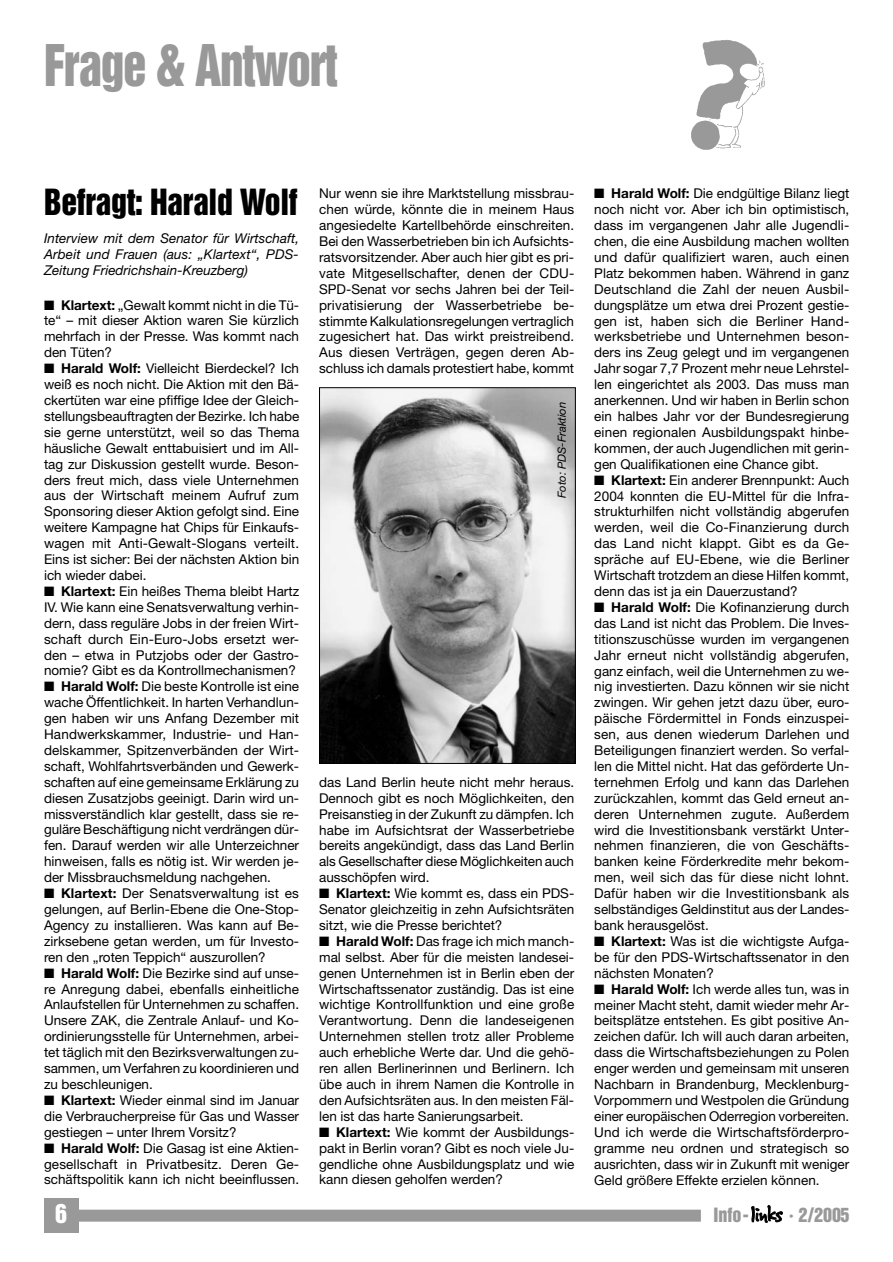
<style>
.page{position:relative;width:893px;height:1262px;background:#fff}
.page>*{position:absolute;margin:0;border:0;box-sizing:border-box;transform-origin:0 0}
.t1{font:52.5px "Helvetica Inserat";letter-spacing:-.025em;color:#999;scale:.9 1}
.t2{font:33px "Helvetica Inserat";letter-spacing:-.01em;color:#000;scale:.96 1}
.t3{font:24px "Helvetica Inserat";color:#fff}
.t4{font:18px "Helvetica Inserat";color:#999}
.t5{font:13.5px/15.9px "Helvetica Neue";color:#000;text-align:justify}
.t6{font:italic 13.5px/15.9px "Helvetica Neue";color:#000;text-align:justify}
.t7{font:italic 11.25px "Helvetica Neue";color:#000}
.s1{font-weight:700}
</style>
<div class="page">
<svg style="left:751px;top:1205px;width:32px;height:18px"></svg>
<div style="left:73px;top:1209px;width:627px;height:12px;background:#999"></div>
<div style="left:44px;top:1198px;width:34px;height:34px;background:#999"></div>
<img style="left:321px;top:389px;width:252px;height:373px">
<div style="left:319px;top:387px;width:256px;height:377px;border:1px solid #000"></div>
<img style="left:691px;top:39px;width:74px;height:111px">
<h1 class="t1" style="left:44px;top:44px;width:328px">Frage &amp; Antwort</h1>
<h2 class="t2" style="left:44px;top:189px;width:266px">Befragt: Harald Wolf</h2>
<p class="t6" style="left:44px;top:231px;width:256px">Interview mit dem Senator für Wirtschaft, Arbeit und Frauen (aus: „Klartext“, PDS-Zeitung Friedrichshain-Kreuzberg)</p>
<p class="t5" style="left:44px;top:298px;width:256px">■ <span class="s1">Klartext:</span> „Gewalt kommt nicht in die Tü&shy;te“ – mit dieser Aktion waren Sie kürzlich mehrfach in der Presse. Was kommt nach den Tüten?</p>
<p class="t5" style="left:44px;top:362px;width:257px">■ <span class="s1">Harald Wolf:</span> Vielleicht Bierdeckel? Ich weiß es noch nicht. Die Aktion mit den Bä&shy;ckertüten war eine pfiffige Idee der Gleich&shy;stellungsbeauftragten der Bezirke. Ich habe sie gerne unterstützt, weil so das Thema häusliche Gewalt enttabuisiert und im All&shy;tag zur Diskussion gestellt wurde. Beson&shy;ders freut mich, dass viele Unternehmen aus der Wirtschaft meinem Aufruf zum Sponsoring dieser Aktion gefolgt sind. Eine weitere Kampagne hat Chips für Einkaufs&shy;wagen mit Anti-Gewalt-Slogans verteilt.<br>Eins ist sicher: Bei der nächsten Aktion bin ich wieder dabei.</p>
<p class="t5" style="left:44px;top:584px;width:256px">■ <span class="s1">Klartext:</span> Ein heißes Thema bleibt Hartz IV. Wie kann eine Senatsverwaltung verhin&shy;dern, dass reguläre Jobs in der freien Wirt&shy;schaft durch Ein-Euro-Jobs ersetzt wer&shy;den – etwa in Putzjobs oder der Gastro&shy;nomie? Gibt es da Kontrollmechanismen?</p>
<p class="t5" style="left:44px;top:680px;width:256px">■ <span class="s1">Harald Wolf:</span> Die beste Kontrolle ist eine wache Öffentlichkeit. In harten Verhandlun&shy;gen haben wir uns Anfang Dezember mit Handwerkskammer, Industrie- und Han&shy;delskammer, Spitzenverbänden der Wirt&shy;schaft, Wohlfahrtsverbänden und Gewerk&shy;schaften auf eine gemeinsame Erklärung zu diesen Zusatzjobs geeinigt. Darin wird un&shy;missverständlich klar gestellt, dass sie re&shy;guläre Beschäftigung nicht verdrängen dür&shy;fen. Darauf werden wir alle Unterzeichner hinweisen, falls es nötig ist. Wir werden je&shy;der Missbrauchsmeldung nachgehen.</p>
<p class="t5" style="left:44px;top:886px;width:256px">■ <span class="s1">Klartext:</span> Der Senatsverwaltung ist es gelungen, auf Berlin-Ebene die One-Stop-Agency zu installieren. Was kann auf Be&shy;zirksebene getan werden, um für Investo&shy;ren den „roten Teppich“ auszurollen?</p>
<p class="t5" style="left:44px;top:966px;width:256px">■ <span class="s1">Harald Wolf:</span> Die Bezirke sind auf unse&shy;re Anregung dabei, ebenfalls einheitliche Anlaufstellen für Unternehmen zu schaffen.<br>Unsere ZAK, die Zentrale Anlauf- und Ko&shy;ordinierungsstelle für Unternehmen, arbei&shy;tet täglich mit den Bezirksverwaltungen zu&shy;sammen, um Verfahren zu koordinieren und zu beschleunigen.</p>
<p class="t5" style="left:44px;top:1093px;width:256px">■ <span class="s1">Klartext:</span> Wieder einmal sind im Januar die Verbraucherpreise für Gas und Wasser gestiegen – unter Ihrem Vorsitz?</p>
<p class="t5" style="left:44px;top:1141px;width:256px">■ <span class="s1">Harald Wolf:</span> Die Gasag ist eine Aktien&shy;gesellschaft in Privatbesitz. Deren Ge&shy;schäftspolitik kann ich nicht beeinflussen.</p>
<p class="t5" style="left:319px;top:187px;width:256px">Nur wenn sie ihre Marktstellung missbrau&shy;chen würde, könnte die in meinem Haus angesiedelte Kartellbehörde einschreiten.<br>Bei den Wasserbetrieben bin ich Aufsichts&shy;ratsvorsitzender. Aber auch hier gibt es pri&shy;vate Mitgesellschafter, denen der CDU-SPD-Senat vor sechs Jahren bei der Teil&shy;privatisierung der Wasserbetriebe be&shy;stimmte Kalkulationsregelungen vertraglich zugesichert hat. Das wirkt preistreibend.<br>Aus diesen Verträgen, gegen deren Ab&shy;schluss ich damals protestiert habe, kommt</p>
<p class="t5" style="left:594px;top:187px;width:256px">■ <span class="s1">Harald Wolf:</span> Die endgültige Bilanz liegt noch nicht vor. Aber ich bin optimistisch, dass im vergangenen Jahr alle Jugendli&shy;chen, die eine Ausbildung machen wollten und dafür qualifiziert waren, auch einen Platz bekommen haben. Während in ganz Deutschland die Zahl der neuen Ausbil&shy;dungsplätze um etwa drei Prozent gestie&shy;gen ist, haben sich die Berliner Hand&shy;werksbetriebe und Unternehmen beson&shy;ders ins Zeug gelegt und im vergangenen Jahr sogar 7,7 Prozent mehr neue Lehrstel&shy;len eingerichtet als 2003. Das muss man anerkennen. Und wir haben in Berlin schon ein halbes Jahr vor der Bundesregierung einen regionalen Ausbildungspakt hinbe&shy;kommen, der auch Jugendlichen mit gerin&shy;gen Qualifikationen eine Chance gibt.</p>
<p class="t5" style="left:594px;top:473px;width:256px">■ <span class="s1">Klartext:</span> Ein anderer Brennpunkt: Auch 2004 konnten die EU-Mittel für die Infra&shy;strukturhilfen nicht vollständig abgerufen werden, weil die Co-Finanzierung durch das Land nicht klappt. Gibt es da Ge&shy;spräche auf EU-Ebene, wie die Berliner Wirtschaft trotzdem an diese Hilfen kommt, denn das ist ja ein Dauerzustand?</p>
<p class="t5" style="left:594px;top:600px;width:256px">■ <span class="s1">Harald Wolf:</span> Die Kofinanzierung durch das Land ist nicht das Problem. Die Inves&shy;titionszuschüsse wurden im vergangenen Jahr erneut nicht vollständig abgerufen, ganz einfach, weil die Unternehmen zu we&shy;nig investierten. Dazu können wir sie nicht zwingen. Wir gehen jetzt dazu über, euro&shy;päische Fördermittel in Fonds einzuspei&shy;sen, aus denen wiederum Darlehen und Beteiligungen finanziert werden. So verfal&shy;len die Mittel nicht. Hat das geförderte Un&shy;ternehmen Erfolg und kann das Darlehen zurückzahlen, kommt das Geld erneut an&shy;deren Unternehmen zugute. Außerdem wird die Investitionsbank verstärkt Unter&shy;nehmen finanzieren, die von Geschäfts&shy;banken keine Förderkredite mehr bekom&shy;men, weil sich das für diese nicht lohnt.<br>Dafür haben wir die Investitionsbank als selbständiges Geldinstitut aus der Landes&shy;bank herausgelöst.</p>
<p class="t5" style="left:594px;top:934px;width:256px">■ <span class="s1">Klartext:</span> Was ist die wichtigste Aufga&shy;be für den PDS-Wirtschaftssenator in den nächsten Monaten?</p>
<p class="t5" style="left:594px;top:982px;width:257px">■ <span class="s1">Harald Wolf:</span> Ich werde alles tun, was in meiner Macht steht, damit wieder mehr Ar&shy;beitsplätze entstehen. Es gibt positive An&shy;zeichen dafür. Ich will auch daran arbeiten, dass die Wirtschaftsbeziehungen zu Polen enger werden und gemeinsam mit unseren Nachbarn in Brandenburg, Mecklenburg-Vorpommern und Westpolen die Gründung einer europäischen Oderregion vorbereiten.<br>Und ich werde die Wirtschaftsförderpro&shy;gramme neu ordnen und strategisch so ausrichten, dass wir in Zukunft mit weniger Geld größere Effekte erzielen können.</p>
<p class="t7" style="left:557px;top:498px;width:98px;rotate:-90deg">Foto: PDS-Fraktion</p>
<p class="t5" style="left:319px;top:775px;width:256px">das Land Berlin heute nicht mehr heraus.<br>Dennoch gibt es noch Möglichkeiten, den Preisanstieg in der Zukunft zu dämpfen. Ich habe im Aufsichtsrat der Wasserbetriebe bereits angekündigt, dass das Land Berlin als Gesellschafter diese Möglichkeiten auch ausschöpfen wird.</p>
<p class="t5" style="left:319px;top:886px;width:256px">■ <span class="s1">Klartext:</span> Wie kommt es, dass ein PDS-Senator gleichzeitig in zehn Aufsichtsräten sitzt, wie die Presse berichtet?</p>
<p class="t5" style="left:319px;top:934px;width:256px">■ <span class="s1">Harald Wolf:</span> Das frage ich mich manch&shy;mal selbst. Aber für die meisten landesei&shy;genen Unternehmen ist in Berlin eben der Wirtschaftssenator zuständig. Das ist eine wichtige Kontrollfunktion und eine große Verantwortung. Denn die landeseigenen Unternehmen stellen trotz aller Probleme auch erhebliche Werte dar. Und die gehö&shy;ren allen Berlinerinnen und Berlinern. Ich übe auch in ihrem Namen die Kontrolle in den Aufsichtsräten aus. In den meisten Fäl&shy;len ist das harte Sanierungsarbeit.</p>
<p class="t5" style="left:319px;top:1125px;width:256px">■ <span class="s1">Klartext:</span> Wie kommt der Ausbildungs&shy;pakt in Berlin voran? Gibt es noch viele Ju&shy;gendliche ohne Ausbildungsplatz und wie kann diesen geholfen werden?</p>
<h3 class="t3" style="left:55px;top:1204px;width:13px">6</h3>
<h3 class="t4" style="left:713px;top:1207px;width:37px">Info-</h3>
<h3 class="t4" style="left:789px;top:1207px;width:62px">· 2/2005</h3>
</div>
